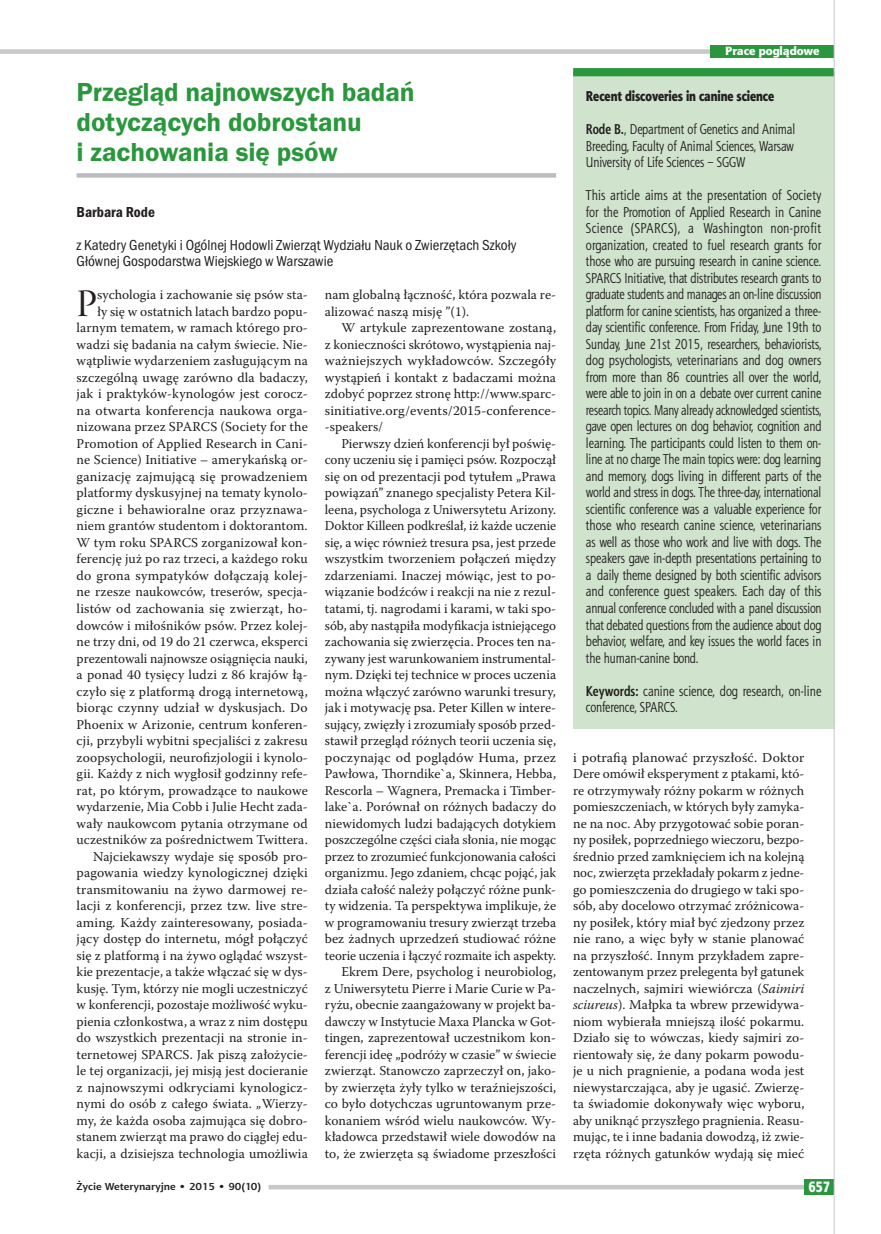
<style>
.page{position:relative;width:881px;height:1234px;background:#fff}
.page>*{position:absolute;margin:0;border:0;box-sizing:border-box;transform-origin:0 0}
.t1{font:38.55px "Warnock Pro Disp";color:#231f20}
.t2{font:600 27px/30px "Franklin Gothic Itc TEE Dm";letter-spacing:-.005em;color:#2a973d}
.t3{font:15px/16.5px "Franklin Got Itc TOT Boo Con";color:#231f20}
.t4{font:15px "Franklin Got Itc TOT Dem Con";color:#231f20}
.t5{font:15px "Aerton Cnd EFN Black";color:#fff}
.t6{font:14.25px/16.5px "Aerton Cnd EFN";color:#231f20;text-align:justify}
.t7{font:14.25px "Aerton Cnd EFN Black";color:#231f20}
.t8{font:13.5px/16.5px "Warnock Pro";letter-spacing:.005em;color:#231f20;text-align:right}
.t9{font:12px "Aerton EFN Black";color:#fff}
.t10{font:700 10.2px "Aerton EFN";color:#231f20;scale:1.11 1}
.s1{font-style:italic}
.s2{font-weight:700}
</style>
<div class="page">
<div style="left:77px;top:173px;width:479px;height:5px;background:#bcbdc0"></div>
<div style="left:573px;top:72px;width:260px;height:656px;background:#d0e3cd"></div>
<div style="left:573px;top:68px;width:260px;height:8px;background:#2a973d"></div>
<div style="left:0;top:49px;width:833px;height:5px;background:#c7c8ca"></div>
<div style="left:710px;top:45px;width:123px;height:13px;background:#2a973d"></div>
<div style="left:268px;top:1184px;width:565px;height:5px;background:#c7c8ca"></div>
<div style="left:804px;top:1178px;width:29px;height:15px;background:#2a973d"></div>
<hr style="left:833px;top:0;width:1px;height:1233px;background:#c7c8ca">
<h2 class="t2" style="left:77px;top:77px;width:339px">Przegląd najnowszych badań dotyczących dobrostanu<br>i zachowania się psów</h2>
<p class="t4" style="left:77px;top:203px;width:80px">Barbara Rode</p>
<p class="t3" style="left:77px;top:236px;width:441px">z Katedry Genetyki i Ogólnej Hodowli Zwierząt Wydziału Nauk o Zwierzętach Szkoły<br>Głównej Gospodarstwa Wiejskiego w Warszawie</p>
<p class="t8" style="left:77px;top:286px;width:233px">sychologia i zachowanie się psów sta-<br>ły się w ostatnich latach bardzo popu&shy;larnym tematem, w ramach którego pro&shy;wadzi się badania na całym świecie. Nie&shy;wątpliwie wydarzeniem zasługującym na szczególną uwagę zarówno dla badaczy, jak i praktyków-kynologów jest corocz&shy;na otwarta konferencja naukowa orga&shy;nizowana przez SPARCS (Society for the Promotion of Applied Research in Cani&shy;ne Science) Initiative – amerykańską or&shy;ganizację zajmującą się prowadzeniem platformy dyskusyjnej na tematy kynolo&shy;giczne i behawioralne oraz przyznawa&shy;niem grantów studentom i doktorantom.<br>W tym roku SPARCS zorganizował kon&shy;ferencję już po raz trzeci, a każdego roku do grona sympatyków dołączają kolej&shy;ne rzesze naukowców, treserów, specja&shy;listów od zachowania się zwierząt, ho&shy;dowców i miłośników psów. Przez kolej&shy;ne trzy dni, od 19 do 21 czerwca, eksperci prezentowali najnowsze osiągnięcia nauki, a ponad 40 tysięcy ludzi z 86 krajów łą&shy;czyło się z platformą drogą internetową, biorąc czynny udział w dyskusjach. Do Phoenix w Arizonie, centrum konferen&shy;cji, przybyli wybitni specjaliści z zakresu zoopsychologii, neurofizjologii i kynolo&shy;gii. Każdy z nich wygłosił godzinny refe&shy;rat, po którym, prowadzące to naukowe wydarzenie, Mia Cobb i Julie Hecht zada&shy;wały naukowcom pytania otrzymane od uczestników za pośrednictwem Twittera.<br>Najciekawszy wydaje się sposób pro&shy;pagowania wiedzy kynologicznej dzięki transmitowaniu na żywo darmowej re&shy;lacji z konferencji, przez tzw. live stre&shy;aming<span class="s1">.</span> Każdy zainteresowany, posiada&shy;jący dostęp do internetu, mógł połączyć się z platformą i na żywo oglądać wszyst&shy;kie prezentacje, a także włączać się w dys&shy;kusję. Tym, którzy nie mogli uczestniczyć w konferencji, pozostaje możliwość wyku&shy;pienia członkostwa, a wraz z nim dostępu do wszystkich prezentacji na stronie in&shy;ternetowej SPARCS. Jak piszą założycie&shy;le tej organizacji, jej misją jest docieranie z najnowszymi odkryciami kynologicz&shy;nymi do osób z całego świata. <span class="s1">„</span>Wierzy&shy;my, że każda osoba zajmująca się dobro&shy;stanem zwierząt ma prawo do ciągłej edu&shy;kacji, a dzisiejsza technologia umożliwia</p>
<p class="t8" style="left:325px;top:286px;width:233px;text-align:left">nam globalną łączność, która pozwala re&shy;alizować naszą misję ”(1).</p>
<h1 class="t1" style="left:77px;top:282px;width:22px">P</h1>
<p class="t8" style="left:325px;top:319px;width:233px;text-align:justify;text-indent:16px">W artykule zaprezentowane zostaną, z konieczności skrótowo, wystąpienia naj&shy;ważniejszych wykładowców. Szczegóły wystąpień i kontakt z badaczami można zdobyć poprzez stronę http://www.sparc&shy;sinitiative.org/events/2015-conference--speakers/</p>
<p class="t8" style="left:325px;top:435px;width:233px">Pierwszy dzień konferencji był poświę&shy;cony uczeniu się i pamięci psów. Rozpoczął się on od prezentacji pod tytułem „Prawa powiązań” znanego specjalisty Petera Kil&shy;leena, psychologa z Uniwersytetu Arizony.<br>Doktor Killeen podkreślał, iż każde uczenie się, a więc również tresura psa, jest przede wszystkim tworzeniem połączeń między zdarzeniami. Inaczej mówiąc, jest to po&shy;wiązanie bodźców i reakcji na nie z rezul&shy;tatami, tj. nagrodami i karami, w taki spo&shy;sób, aby nastąpiła modyfikacja istniejącego zachowania się zwierzęcia. Proces ten na&shy;zywany jest warunkowaniem instrumental&shy;nym. Dzięki tej technice w proces uczenia można włączyć zarówno warunki tresury, jak i motywację psa. Peter Killen w intere&shy;sujący, zwięzły i zrozumiały sposób przed&shy;stawił przegląd różnych teorii uczenia się, poczynając od poglądów Huma, przez Pawłowa, Thorndike`a, Skinnera, Hebba, Rescorla – Wagnera, Premacka i Timber&shy;lake`a. Porównał on różnych badaczy do niewidomych ludzi badających dotykiem poszczególne części ciała słonia, nie mogąc przez to zrozumieć funkcjonowania całości organizmu. Jego zdaniem, chcąc pojąć, jak działa całość należy połączyć różne punk&shy;ty widzenia. Ta perspektywa implikuje, że w programowaniu tresury zwierząt trzeba bez żadnych uprzedzeń studiować różne teorie uczenia i łączyć rozmaite ich aspekty.<br>Ekrem Dere, psycholog i neurobiolog,<br>z Uniwersytetu Pierre i Marie Curie w Pa&shy;ryżu, obecnie zaangażowany w projekt ba&shy;dawczy w Instytucie Maxa Plancka w Got&shy;tingen, zaprezentował uczestnikom kon&shy;ferencji ideę „podróży w czasie” w świecie zwierząt. Stanowczo zaprzeczył on, jako&shy;by zwierzęta żyły tylko w teraźniejszości, co było dotychczas ugruntowanym prze&shy;konaniem wśród wielu naukowców. Wy&shy;kładowca przedstawił wiele dowodów na to, że zwierzęta są świadome przeszłości</p>
<p class="t9" style="left:725px;top:43px;width:96px">Prace poglądowe</p>
<p class="t7" style="left:585px;top:87px;width:190px">Recent discoveries in canine science</p>
<p class="t6" style="left:585px;top:121px;width:211px"><span class="s2">Rode B.</span>, Department of Genetics and Animal Breeding, Faculty of Animal Sciences, Warsaw University of Life Sciences – SGGW</p>
<p class="t6" style="left:585px;top:187px;width:237px">This article aims at the presentation of Society for the Promotion of Applied Research in Canine Science (SPARCS), a Washington non-profit organization, created to fuel research grants for those who are pursuing research in canine science.<br>SPARCS Initiative, that distributes research grants to graduate students and manages an on-line discussion platform for canine scientists, has organized a three&shy;day scientific conference. From Friday, June 19th to Sunday, June 21st 2015, researchers, behaviorists, dog psychologists, veterinarians and dog owners from more than 86 countries all over the world, were able to join in on a debate over current canine research topics. Many already acknowledged scientists, gave open lectures on dog behavior, cognition and learning. The participants could listen to them on&shy;line at no charge The main topics were: dog learning and memory, dogs living in different parts of the world and stress in dogs. The three-day, international scientific conference was a valuable experience for those who research canine science, veterinarians as well as those who work and live with dogs. The speakers gave in-depth presentations pertaining to a daily theme designed by both scientific advisors and conference guest speakers. Each day of this annual conference concluded with a panel discussion that debated questions from the audience about dog behavior, welfare, and key issues the world faces in the human-canine bond.</p>
<p class="t6" style="left:585px;top:682px;width:237px"><span class="s2">Keywords:</span> canine science, dog research, on-line conference, SPARCS.</p>
<p class="t8" style="left:573px;top:748px;width:233px;text-align:justify">i potrafią planować przyszłość. Doktor Dere omówił eksperyment z ptakami, któ&shy;re otrzymywały różny pokarm w różnych pomieszczeniach, w których były zamyka&shy;ne na noc. Aby przygotować sobie poran&shy;ny posiłek, poprzedniego wieczoru, bezpo&shy;średnio przed zamknięciem ich na kolejną noc, zwierzęta przekładały pokarm z jedne&shy;go pomieszczenia do drugiego w taki spo&shy;sób, aby docelowo otrzymać zróżnicowa&shy;ny posiłek, który miał być zjedzony przez nie rano, a więc były w stanie planować na przyszłość. Innym przykładem zapre&shy;zentowanym przez prelegenta był gatunek naczelnych, sajmiri wiewiórcza (<span class="s1">Saimiri sciureus</span>). Małpka ta wbrew przewidywa&shy;niom wybierała mniejszą ilość pokarmu.<br>Działo się to wówczas, kiedy sajmiri zo&shy;rientowały się, że dany pokarm powodu&shy;je u nich pragnienie, a podana woda jest niewystarczająca, aby je ugasić. Zwierzę&shy;ta świadomie dokonywały więc wyboru, aby uniknąć przyszłego pragnienia. Reasu&shy;mując, te i inne badania dowodzą, iż zwie&shy;rzęta różnych gatunków wydają się mieć</p>
<p class="t10" style="left:77px;top:1180px;width:168px">Życie Weterynaryjne • 2015 • 90(10)</p>
<p class="t5" style="left:808px;top:1177px;width:23px">657</p>
</div>
